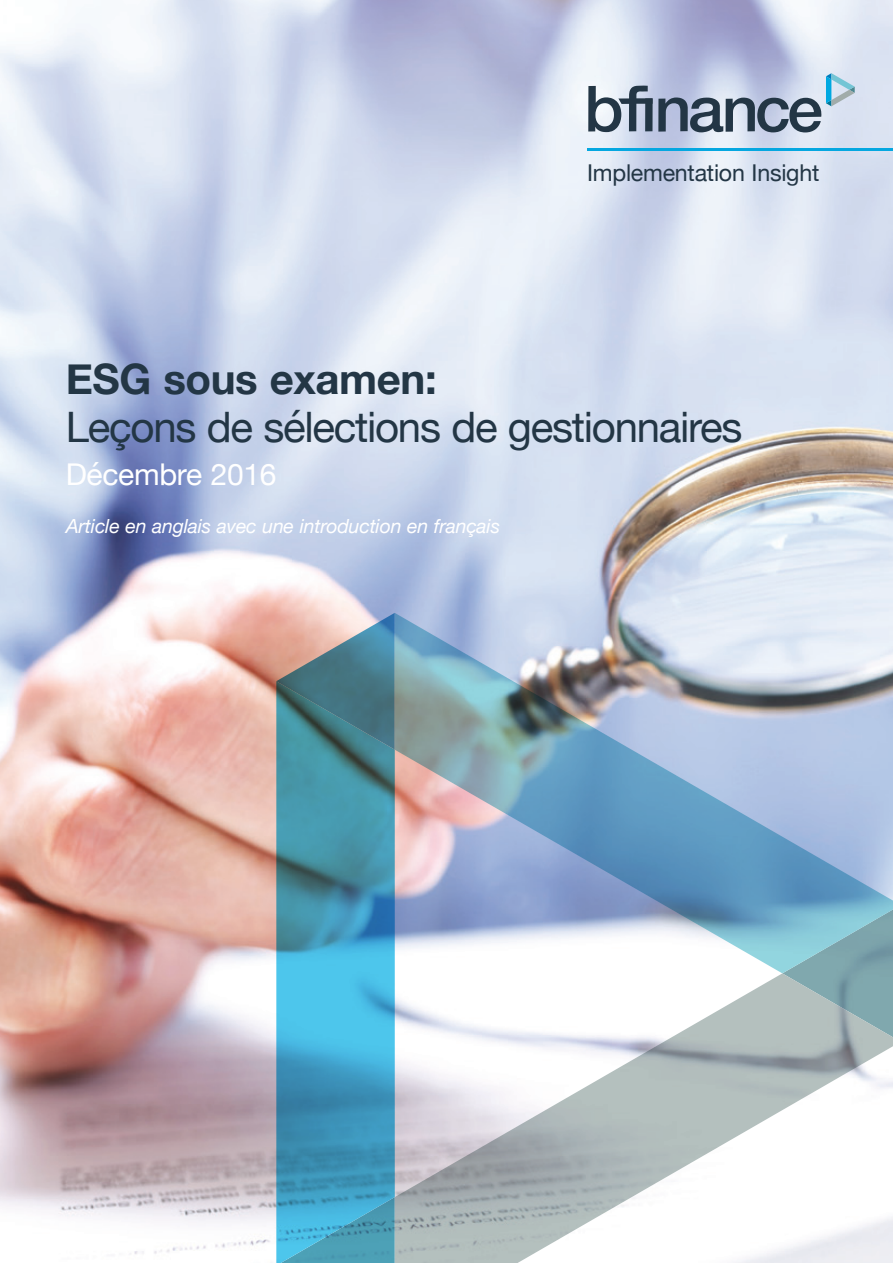
<style>
.page{position:relative;width:893px;height:1263px;background:#fff}
.page>*{position:absolute;margin:0;border:0;box-sizing:border-box;transform-origin:0 0}
.t1{font:42px "Helvetica Neue";letter-spacing:-.03em;color:#233645}
.t2{font:700 42px "Helvetica Neue";letter-spacing:-.01em;color:#233645}
.t3{font:30px "Helvetica Neue";letter-spacing:-.01em;color:#fff}
.t4{font:23.25px "Helvetica Neue";letter-spacing:-.01em;color:#233645}
.t5{font:italic 19.5px "Helvetica Neue";letter-spacing:-.01em;color:#fff}
</style>
<div class="page">
<img style="left:0;top:0;width:893px;height:1254px">
<svg style="left:588px;top:73px;width:267px;height:59px;background:#9daabd"></svg>
<svg style="left:276px;top:613px;width:119px;height:68px;background:#979da2"></svg>
<img style="left:395px;top:613px;width:498px;height:360px">
<svg style="left:276px;top:681px;width:119px;height:582px;background:#4b9ab5"></svg>
<svg style="left:395px;top:973px;width:498px;height:290px"></svg>
<hr style="left:588px;top:149px;width:305px;height:2px;background:#05a7e0">
<p class="t4" style="left:587px;top:156px;width:234px">Implementation Insight</p>
<h1 class="t2" style="left:66px;top:346px;width:372px">ESG sous examen:</h1>
<h1 class="t1" style="left:66px;top:397px;width:678px">Leçons de sélections de gestionnaires</h1>
<h2 class="t3" style="left:66px;top:453px;width:212px">Décembre 2016</h2>
<p class="t5" style="left:66px;top:512px;width:436px">Article en anglais avec une introduction en français</p>
</div>
